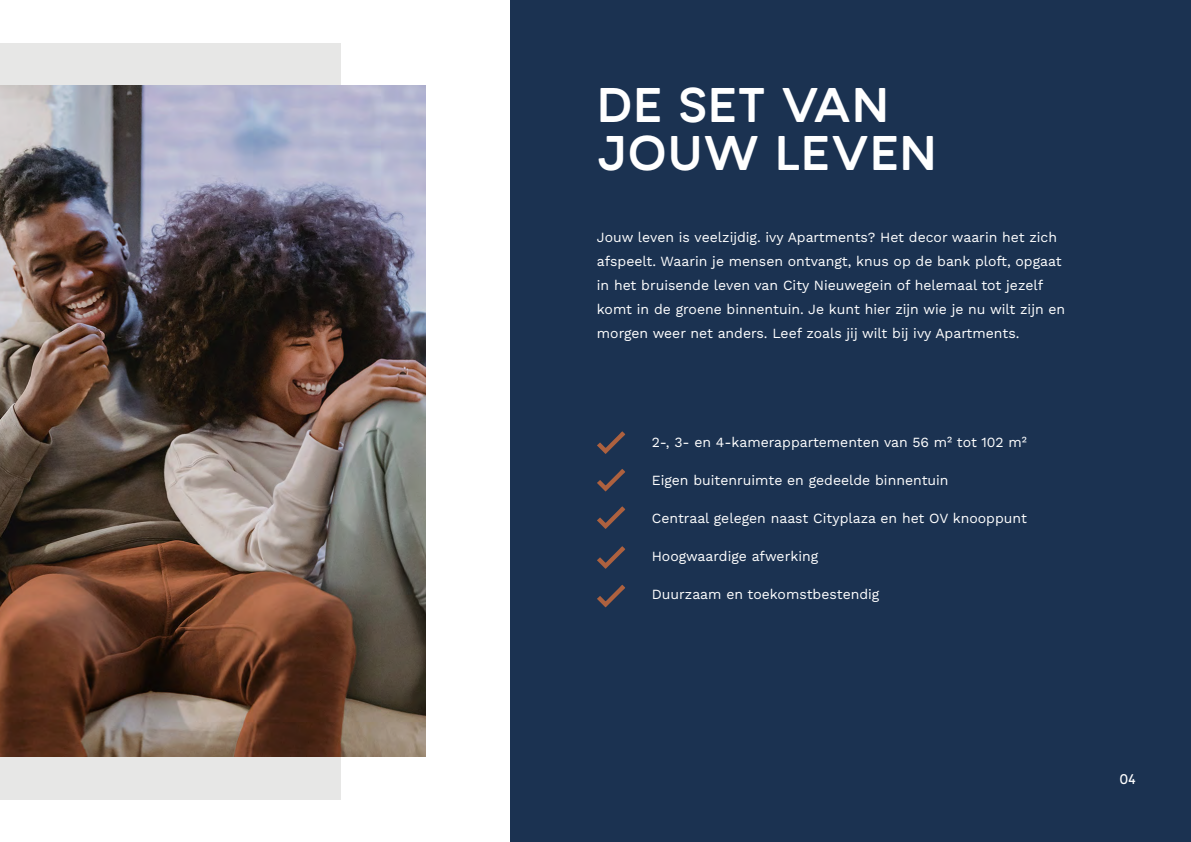
<style>
.page{position:relative;width:1191px;height:842px;background:#fff}
.page>*{position:absolute;margin:0;border:0;box-sizing:border-box;transform-origin:0 0}
.t1{font:700 48.6px/48.6px "Minimo";color:#fff}
.t2{font:14px/24px "Work Sans";color:#fff}
.t3{font:500 14px "Minimo";color:#fff}
</style>
<div class="page">
<div style="left:0;top:43px;width:340px;height:756px;background:#e7e7e6"></div>
<img style="left:0;top:86px;width:425px;height:671px">
<div style="left:510px;top:0;width:681px;height:842px;background:#1b3251"></div>
<svg style="left:597px;top:431px;width:28px;height:23px"></svg>
<svg style="left:597px;top:546px;width:28px;height:23px"></svg>
<svg style="left:597px;top:469px;width:28px;height:23px"></svg>
<svg style="left:597px;top:585px;width:28px;height:22px"></svg>
<svg style="left:597px;top:506px;width:28px;height:23px"></svg>
<h1 class="t1" style="left:597px;top:79px;width:341px">DE SET VAN<br>JOUW LEVEN</h1>
<p class="t2" style="left:597px;top:224px;width:470px">Jouw leven is veelzijdig. ivy Apartments? Het decor waarin het zich afspeelt. Waarin je mensen ontvangt, knus op de bank ploft, opgaat in het bruisende leven van City Nieuwegein of helemaal tot jezelf komt in de groene binnentuin. Je kunt hier zijn wie je nu wilt zijn en morgen weer net anders. Leef zoals jij wilt bij ivy Apartments.</p>
<p class="t2" style="left:652px;top:430px;width:377px">2-, 3- en 4-kamerappartementen van 56 m² tot 102 m²</p>
<p class="t2" style="left:652px;top:468px;width:298px">Eigen buitenruimte en gedeelde binnentuin</p>
<p class="t2" style="left:652px;top:506px;width:377px">Centraal gelegen naast Cityplaza en het OV knooppunt</p>
<p class="t2" style="left:652px;top:544px;width:168px">Hoogwaardige afwerking</p>
<p class="t2" style="left:652px;top:582px;width:229px">Duurzaam en toekomstbestendig</p>
<p class="t3" style="left:1119px;top:770px;width:18px">04</p>
</div>
